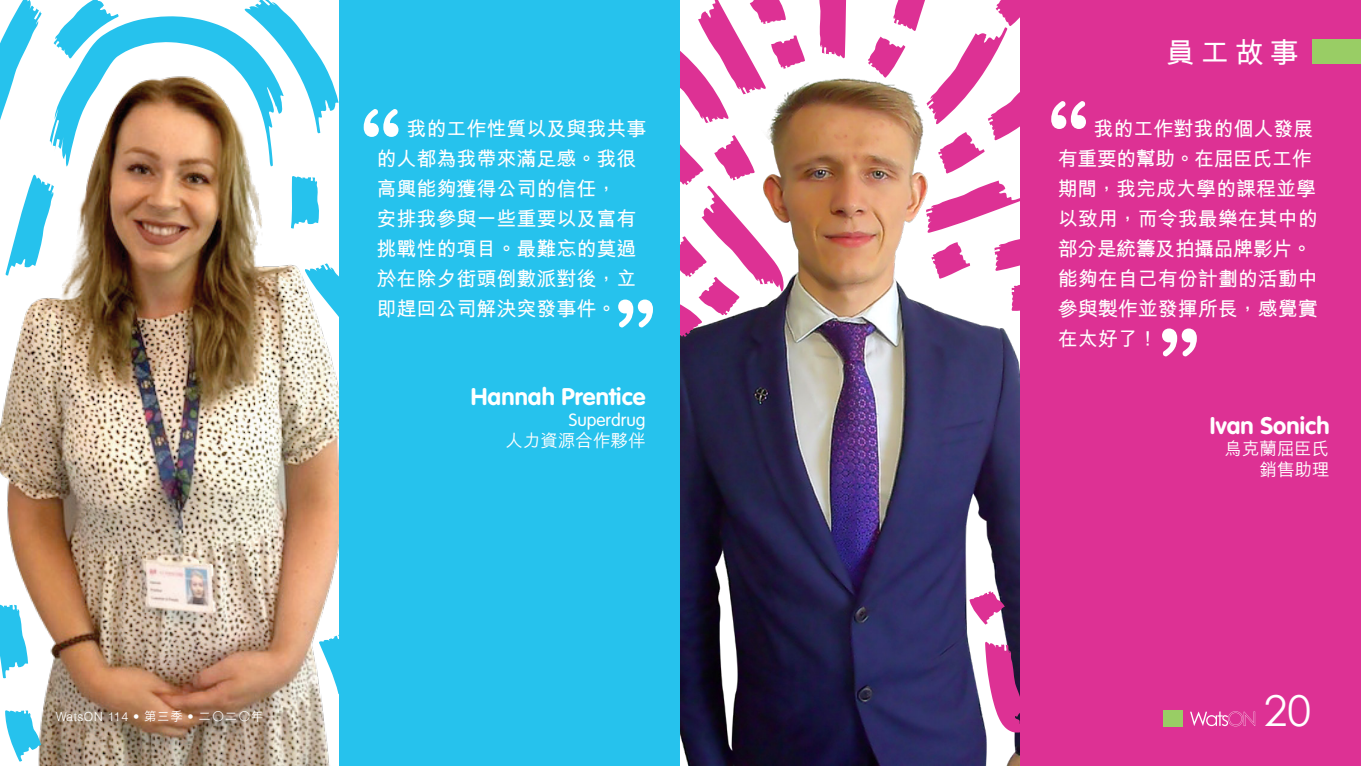
<style>
.page{position:relative;width:1361px;height:766px;background:#fff}
.page>*{position:absolute;margin:0;border:0;box-sizing:border-box;transform-origin:0 0}
.t1{font:106.75px "Hira Maru Pro W4";color:#fff}
.t2{font:42.5px "Century Gothic";color:#fff}
.t3{font:700 29px "M Hei";color:#fff}
.t4{font:700 23.75px "VAG Rounded Std";letter-spacing:.005em;color:#fff}
.t5{font:700 20px/30px "M Hei";color:#fff}
.t6{font:500 17.5px/21px "M Hei";color:#fff;text-align:right}
.t7{font:300 17.5px "VAG Rounded Std";color:#fff}
.t8{font:300 12.5px "AT Triumvirate";letter-spacing:.05em;color:#fff}
.s1{font-family:"M Hei";font-weight:500}
</style>
<div class="page">
<img style="left:680px;top:244px;width:341px;height:521px">
<div style="left:1021px;top:0;width:340px;height:765px;background:#dd3194"></div>
<img style="left:0;top:354px;width:339px;height:411px">
<svg style="left:867px;top:244px;width:154px;height:67px"></svg>
<svg style="left:680px;top:244px;width:104px;height:93px"></svg>
<svg style="left:985px;top:639px;width:36px;height:93px"></svg>
<svg style="left:969px;top:591px;width:36px;height:33px"></svg>
<img style="left:680px;top:0;width:681px;height:244px">
<div style="left:1312px;top:39px;width:49px;height:24px;background:#99cd65"></div>
<svg style="left:1190px;top:711px;width:65px;height:15px"></svg>
<div style="left:1163px;top:710px;width:20px;height:17px;background:#99cd65"></div>
<div style="left:339px;top:0;width:341px;height:765px;background:#26c2ed"></div>
<svg style="left:5px;top:709px;width:36px;height:52px"></svg>
<img style="left:0;top:0;width:339px;height:354px">
<svg style="left:0;top:602px;width:28px;height:76px"></svg>
<svg style="left:319px;top:634px;width:20px;height:60px"></svg>
<h1 class="t1" style="left:357px;top:60px;width:47px">“</h1>
<p class="t5" style="left:376px;top:115px;width:271px;text-indent:30px">我的工作性質以及與我共事的人都為我帶來滿足感。我很高興能夠獲得公司的信任，<br>安排我參與一些重要以及富有挑戰性的項目。最難忘的莫過於在除夕街頭倒數派對後，立即趕回公司解決突發事件。</p>
<h1 class="t1" style="left:613px;top:250px;width:47px">”</h1>
<p class="t4" style="left:471px;top:382px;width:176px">Hannah Prentice</p>
<p class="t7" style="left:569px;top:409px;width:78px">Superdrug</p>
<p class="t6" style="left:505px;top:430px;width:141px">人力資源合作夥伴</p>
<p class="t8" style="left:56px;top:708px;width:209px">WatsON 114 • <span class="s1">第三季</span> • <span class="s1">二○二○年</span></p>
<h3 class="t3" style="left:1166px;top:38px;width:134px">員工故事</h3>
<h1 class="t1" style="left:1045px;top:52px;width:47px">“</h1>
<p class="t5" style="left:1057px;top:114px;width:261px;text-indent:36px">我的工作對我的個人發展有重要的幫助。在屈臣氏工作期間，我完成大學的課程並學以致用，而令我最樂在其中的部分是統籌及拍攝品牌影片。能夠在自己有份計劃的活動中參與製作並發揮所長，感覺實在太好了！</p>
<h1 class="t1" style="left:1157px;top:279px;width:47px">”</h1>
<p class="t4" style="left:1210px;top:411px;width:121px">Ivan Sonich</p>
<p class="t6" style="left:1224px;top:438px;width:106px">烏克蘭屈臣氏銷售助理</p>
<h2 class="t2" style="left:1264px;top:685px;width:49px">20</h2>
</div>
